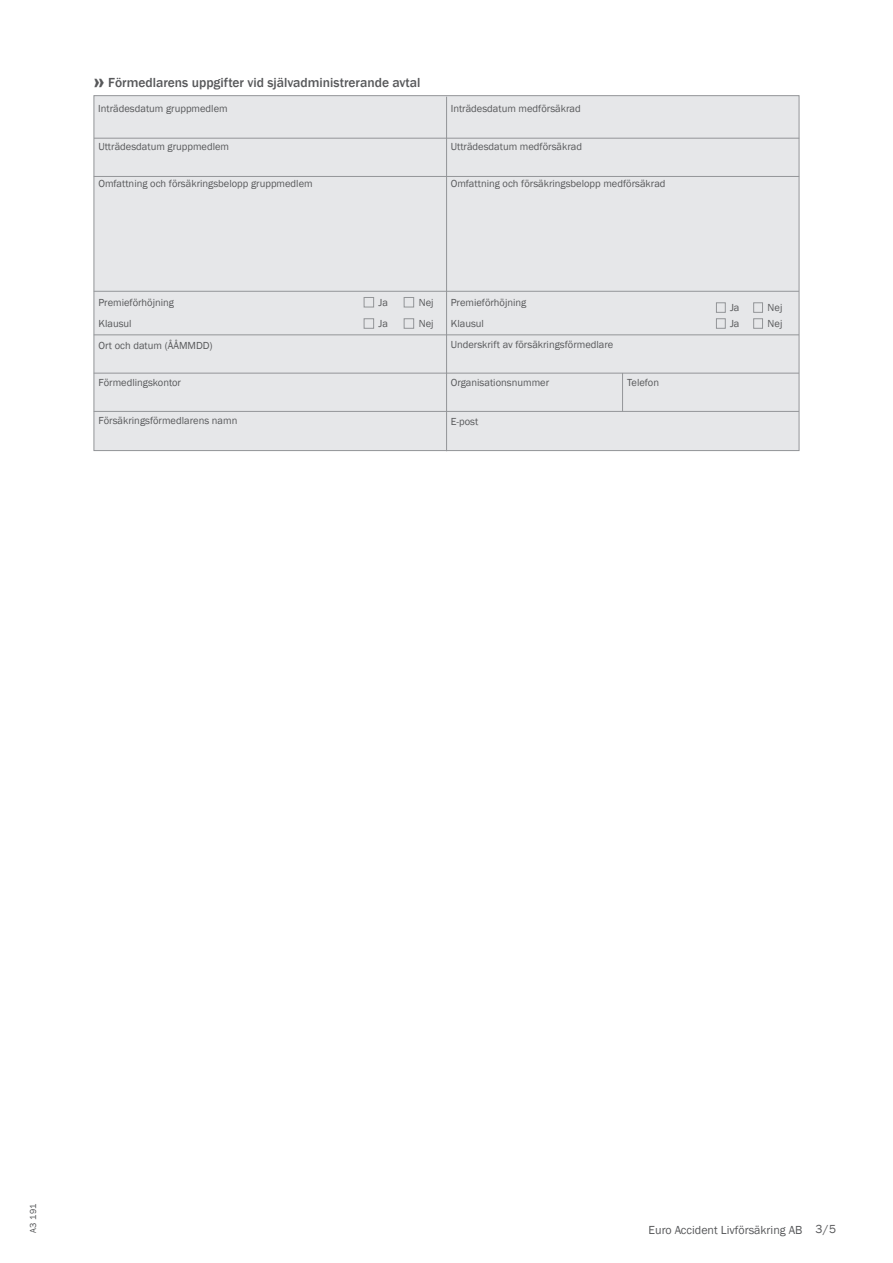
<style>
.page{position:relative;width:893px;height:1263px;background:#fff}
.page>*{position:absolute;margin:0;border:0;box-sizing:border-box;transform-origin:0 0}
.Styckesrubrik{font:800 30px "Franklin Gothic";color:#57585a}
.Styckesrubrik-2{font:500 13.5px "Franklin Gothic";color:#57585a}
.t1{font:12px "Franklin Gothic";color:#57585a}
.t2{font:10.5px "Franklin Gothic";color:#57585a}
.t3{font:9px "Franklin Gothic";color:#57585a}
</style>
<div class="page">
<div style="left:94px;top:95px;width:705px;height:356px;background:#e6e7e9;border:1px solid #939598"></div>
<hr style="left:94px;top:138px;width:705px;height:1px;background:#939598">
<hr style="left:94px;top:176px;width:705px;height:1px;background:#939598">
<hr style="left:94px;top:291px;width:705px;height:1px;background:#939598">
<hr style="left:446px;top:97px;width:1px;height:354px;background:#939598">
<hr style="left:622px;top:373px;width:1px;height:38px;background:#939598">
<hr style="left:94px;top:335px;width:705px;height:1px;background:#939598">
<hr style="left:94px;top:373px;width:705px;height:1px;background:#939598">
<hr style="left:94px;top:411px;width:705px;height:1px;background:#939598">
<div style="left:364px;top:297px;width:10px;height:10px;border:1px solid #939598"></div>
<div style="left:404px;top:297px;width:10px;height:10px;border:1px solid #939598"></div>
<div style="left:716px;top:303px;width:9px;height:9px;border:1px solid #939598"></div>
<div style="left:753px;top:303px;width:10px;height:9px;border:1px solid #939598"></div>
<div style="left:364px;top:319px;width:10px;height:9px;border:1px solid #939598"></div>
<div style="left:404px;top:319px;width:10px;height:9px;border:1px solid #939598"></div>
<div style="left:716px;top:319px;width:9px;height:9px;border:1px solid #939598"></div>
<div style="left:753px;top:319px;width:10px;height:9px;border:1px solid #939598"></div>
<p class="Styckesrubrik" style="left:94px;top:61px;width:13px">»</p>
<p class="Styckesrubrik-2" style="left:108px;top:74px;width:314px">Förmedlarens uppgifter vid självadministrerande avtal</p>
<p class="t2" style="left:98px;top:102px;width:131px">Inträdesdatum gruppmedlem</p>
<p class="t2" style="left:451px;top:102px;width:132px">Inträdesdatum medförsäkrad</p>
<p class="t2" style="left:98px;top:140px;width:132px">Utträdesdatum gruppmedlem</p>
<p class="t2" style="left:98px;top:177px;width:216px">Omfattning och försäkringsbelopp gruppmedlem</p>
<p class="t2" style="left:451px;top:177px;width:216px">Omfattning och försäkringsbelopp medförsäkrad</p>
<p class="t2" style="left:451px;top:140px;width:133px">Utträdesdatum medförsäkrad</p>
<p class="t2" style="left:98px;top:296px;width:77px">Premieförhöjning</p>
<p class="t2" style="left:451px;top:296px;width:77px">Premieförhöjning</p>
<p class="t2" style="left:98px;top:317px;width:35px">Klausul</p>
<p class="t2" style="left:98px;top:339px;width:116px">Ort och datum (ÅÅMMDD)</p>
<p class="t2" style="left:451px;top:338px;width:164px">Underskrift av försäkringsförmedlare</p>
<p class="t2" style="left:451px;top:376px;width:100px">Organisationsnummer</p>
<p class="t2" style="left:451px;top:415px;width:29px">E-post</p>
<p class="t2" style="left:378px;top:296px;width:11px">Ja</p>
<p class="t2" style="left:419px;top:296px;width:16px">Nej</p>
<p class="t2" style="left:730px;top:301px;width:11px">Ja</p>
<p class="t2" style="left:768px;top:301px;width:16px">Nej</p>
<p class="t2" style="left:378px;top:317px;width:11px">Ja</p>
<p class="t2" style="left:419px;top:317px;width:16px">Nej</p>
<p class="t2" style="left:730px;top:317px;width:11px">Ja</p>
<p class="t2" style="left:768px;top:317px;width:16px">Nej</p>
<p class="t2" style="left:451px;top:317px;width:35px">Klausul</p>
<p class="t2" style="left:98px;top:376px;width:84px">Förmedlingskontor</p>
<p class="t2" style="left:627px;top:376px;width:33px">Telefon</p>
<p class="t2" style="left:98px;top:414px;width:140px">Försäkringsförmedlarens namn</p>
<p class="t3" style="left:27px;top:1233px;width:31px;rotate:-90deg">A3 191</p>
<p class="t1" style="left:649px;top:1223px;width:189px">Euro Accident Livförsäkring AB 3/5</p>
</div>
